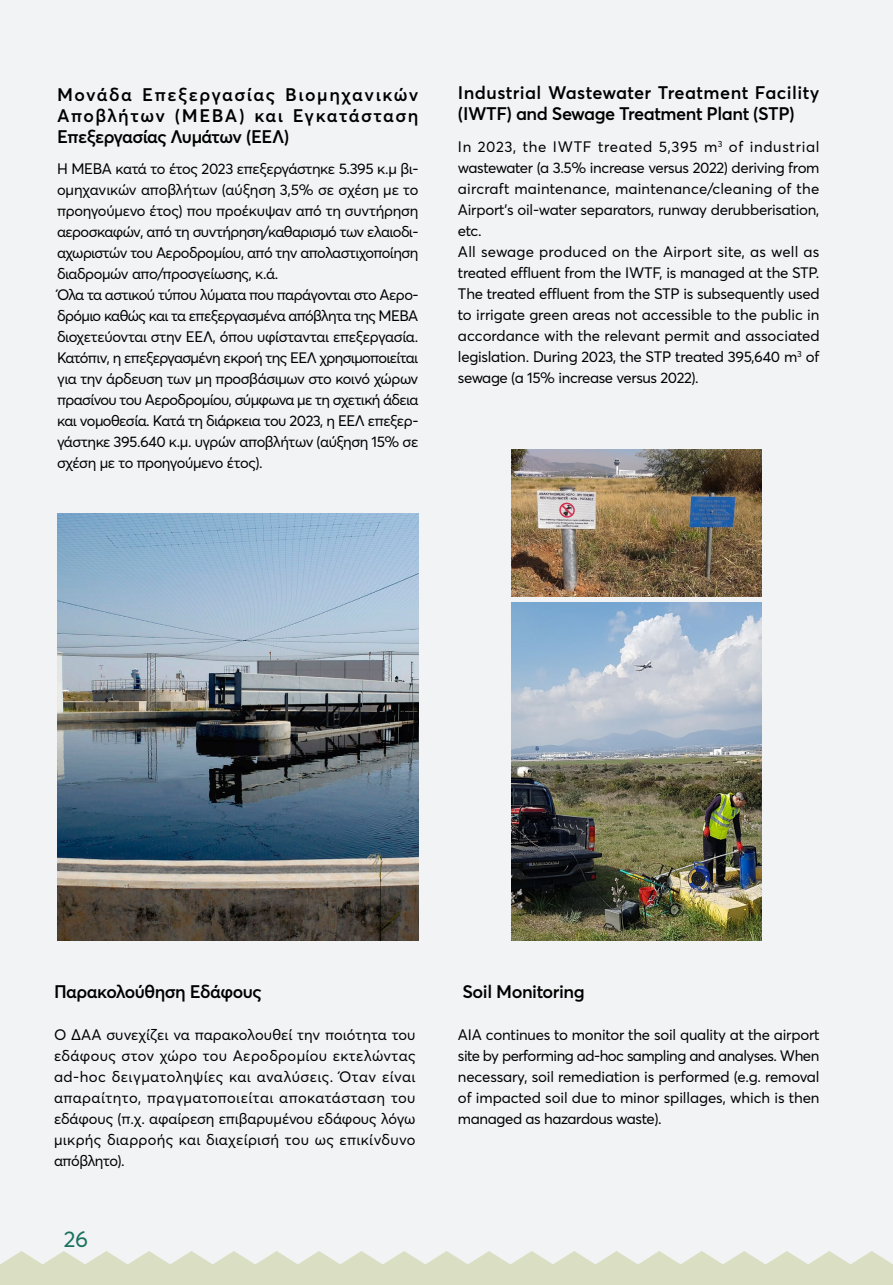
<style>
.page{position:relative;width:893px;height:1285px;background:#fff}
.page>*{position:absolute;margin:0;border:0;box-sizing:border-box;transform-origin:0 0}
.t1{font:22.5px "Averta";color:#1a725e}
.TEXT{font:600 18px/21px "Averta";letter-spacing:-.025em;color:#000;text-align:justify}
.TEXT-2{font:600 18px/21px "Averta";letter-spacing:-.005em;color:#000}
.TEXT-3{font:15px/21px "Averta";letter-spacing:-.025em;color:#000;text-align:justify}
</style>
<div class="page">
<div style="left:0;top:0;width:893px;height:1284px;background:#f2f3f4"></div>
<svg style="left:0;top:1251px;width:893px;height:33px"></svg>
<img style="left:57px;top:513px;width:361px;height:427px">
<img style="left:512px;top:602px;width:249px;height:338px">
<img style="left:512px;top:449px;width:249px;height:147px">
<p class="TEXT" style="left:57px;top:83px;width:363px">Μονάδα Επεξεργασίας Βιομηχανικών Αποβλήτων (ΜΕΒΑ) και Εγκατάσταση Επεξεργασίας Λυμάτων (ΕΕΛ)</p>
<p class="TEXT-3" style="left:57px;top:158px;width:363px">Η ΜEBA κατά το έτος 2023 επεξεργάστηκε 5.395 κ.μ βι&shy;ομηχανικών αποβλήτων (αύξηση 3,5% σε σχέση με το προηγούμενο έτος) που προέκυψαν από τη συντήρηση αεροσκαφών, από τη συντήρηση/καθαρισμό των ελαιοδι&shy;αχωριστών του Αεροδρομίου, από την απολαστιχοποίηση διαδρομών απo/προσγείωσης, κ.ά.</p>
<p class="TEXT-3" style="left:57px;top:284px;width:363px">Όλα τα αστικού τύπου λύματα που παράγονται στο Αερο&shy;δρόμιο καθώς και τα επεξεργασμένα απόβλητα της ΜΕΒΑ διοχετεύονται στην ΕΕΛ, όπου υφίστανται επεξεργασία.<br>Κατόπιν, η επεξεργασμένη εκροή της ΕΕΛ χρησιμοποιείται για την άρδευση των μη προσβάσιμων στο κοινό χώρων πρασίνου του Αεροδρομίου, σύμφωνα με τη σχετική άδεια και νομοθεσία. Κατά τη διάρκεια του 2023, η ΕΕΛ επεξερ&shy;γάστηκε 395.640 κ.μ. υγρών αποβλήτων (αύξηση 15% σε σχέση με το προηγούμενο έτος).</p>
<p class="TEXT-2" style="left:458px;top:81px;width:363px">Industrial Wastewater Treatment Facility (IWTF) and Sewage Treatment Plant (STP)</p>
<p class="TEXT-3" style="left:458px;top:135px;width:363px">In 2023, the IWTF treated 5,395 m<sup>3</sup> of industrial wastewater (a 3.5% increase versus 2022) deriving from aircraft maintenance, maintenance/cleaning of the Airport’s oil-water separators, runway derubberisation, etc.</p>
<p class="TEXT-3" style="left:458px;top:240px;width:363px">All sewage produced on the Airport site, as well as treated effluent from the IWTF, is managed at the STP.<br>The treated effluent from the STP is subsequently used to irrigate green areas not accessible to the public in accordance with the relevant permit and associated legislation. During 2023, the STP treated 395,640 m<sup>3</sup> of sewage (a 15% increase versus 2022).</p>
<p class="TEXT" style="left:54px;top:980px;width:209px">Παρακολούθηση Eδάφους</p>
<p class="TEXT-3" style="left:54px;top:1023px;width:363px">Ο ΔΑΑ συνεχίζει να παρακολουθεί την ποιότητα του εδάφους στον χώρο του Αεροδρομίου εκτελώντας ad-hoc δειγματοληψίες και αναλύσεις. Όταν είναι απαραίτητο, πραγματοποιείται αποκατάσταση του εδάφους (π.χ. αφαίρεση επιβαρυμένου εδάφους λόγω μικρής διαρροής και διαχείρισή του ως επικίνδυνο απόβλητο).</p>
<h1 class="t1" style="left:64px;top:1222px;width:26px">26</h1>
<p class="TEXT" style="left:462px;top:980px;width:124px">Soil Monitoring</p>
<p class="TEXT-3" style="left:458px;top:1023px;width:363px">AIA continues to monitor the soil quality at the airport site by performing ad-hoc sampling and analyses. When necessary, soil remediation is performed (e.g. removal of impacted soil due to minor spillages, which is then managed as hazardous waste).</p>
</div>
